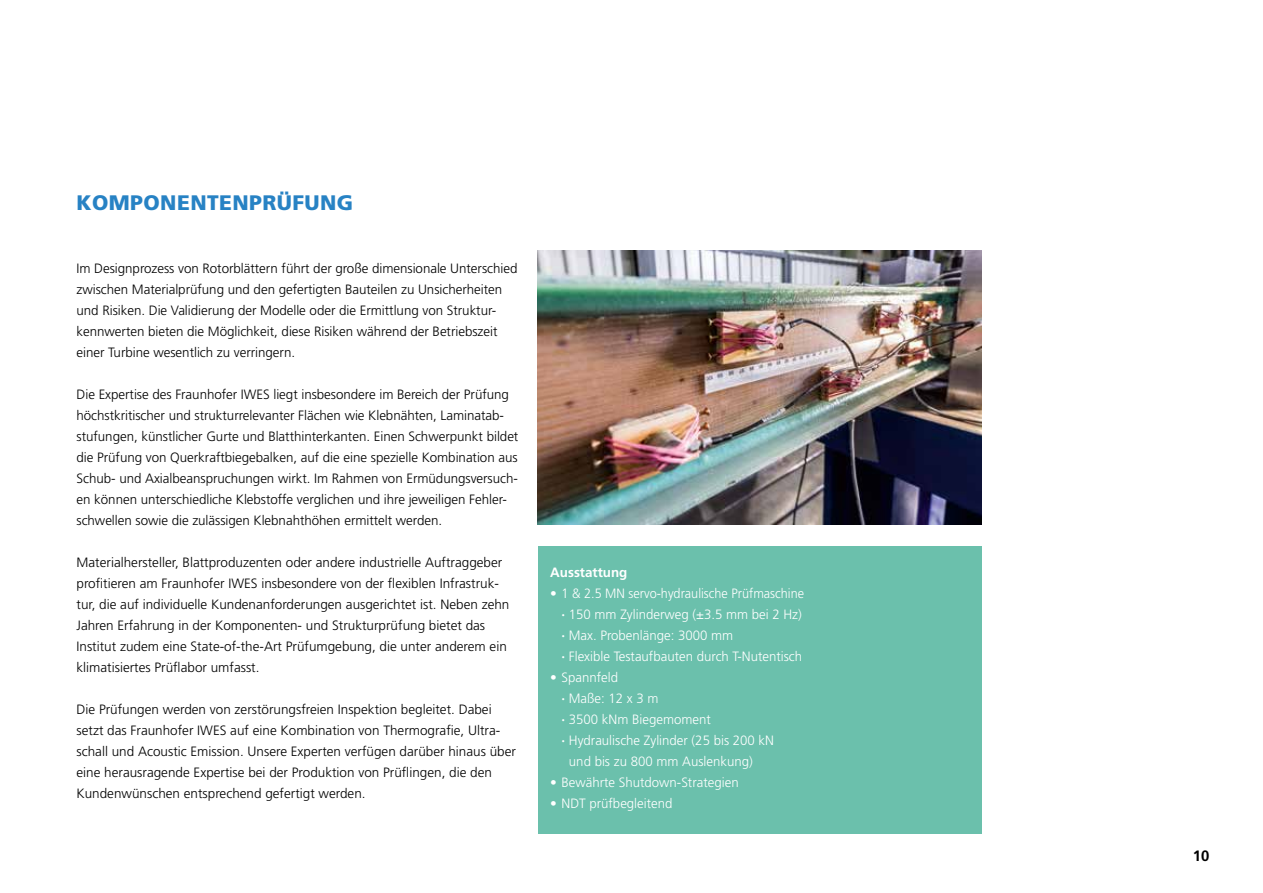
<style>
.page{position:relative;width:1263px;height:893px;background:#fff}
.page>*{position:absolute;margin:0;border:0;box-sizing:border-box;transform-origin:0 0}
.t1{font:900 21px "Frutiger";letter-spacing:.02em;color:#2782c4}
.t2{font:700 15px "Frutiger";color:#000}
.t3{font:300 13.5px/21px "Frutiger";letter-spacing:-.005em;color:#000}
.t4{font:300 13.5px "Frutiger";color:#fff}
.t5{font:300 13.5px/21px "Frutiger";color:#fff;scale:.94 1}
.t6{font:700 13.5px "Frutiger LT Com";color:#fff}
.s1{font-family:"Frutiger LT Com"}
.s2{font-weight:700}
</style>
<div class="page">
<div style="left:537px;top:546px;width:444px;height:287px;background:#6bc0ac"></div>
<img style="left:537px;top:251px;width:444px;height:273px">
<h1 class="t1" style="left:77px;top:190px;width:278px">KOMPONENTENPRÜFUNG</h1>
<p class="t3" style="left:77px;top:258px;width:442px">Im Designprozess von Rotorblättern führt der große dimensionale Unterschied zwischen Materialprüfung und den gefertigten Bauteilen zu Unsicherheiten und Risiken. Die Validierung der Modelle oder die Ermittlung von Struktur&shy;kennwerten bieten die Möglichkeit, diese Risiken während der Betriebszeit einer Turbine wesentlich zu verringern.</p>
<p class="t3" style="left:77px;top:384px;width:443px">Die Expertise des Fraunhofer IWES liegt insbesondere im Bereich der Prüfung höchstkritischer und strukturrelevanter Flächen wie Klebnähten, Laminatab&shy;stufungen, künstlicher Gurte und Blatthinterkanten. Einen Schwerpunkt bildet die Prüfung von Querkraftbiegebalken, auf die eine spezielle Kombination aus Schub- und Axialbeanspruchungen wirkt. Im Rahmen von Ermüdungsversuch&shy;en können unterschiedliche Klebstoffe verglichen und ihre jeweiligen Fehler&shy;schwellen sowie die zulässigen Klebnahthöhen ermittelt werden.</p>
<p class="t3" style="left:77px;top:552px;width:434px">Materialhersteller, Blattproduzenten oder andere industrielle Auftraggeber profitieren am Fraunhofer IWES insbesondere von der flexiblen Infrastruk&shy;tur, die auf individuelle Kundenanforderungen ausgerichtet ist. Neben zehn Jahren Erfahrung in der Komponenten- und Strukturprüfung bietet das Institut zudem eine State-of-the-Art Prüfumgebung, die unter anderem ein klimatisiertes Prüflabor umfasst.</p>
<p class="t3" style="left:77px;top:699px;width:441px">Die Prüfungen werden von zerstörungsfreien Inspektion begleitet. Dabei setzt das Fraunhofer IWES auf eine Kombination von Thermografie, Ultra&shy;schall und Acoustic Emission. Unsere Experten verfügen darüber hinaus über eine herausragende Expertise bei der Produktion von Prüflingen, die den Kundenwünschen entsprechend gefertigt werden.</p>
<p class="t6" style="left:550px;top:564px;width:79px">Ausstattung</p>
<p class="t5" style="left:561px;top:583px;width:260px;text-indent:-11px"><span class="s1">•</span> 1 &amp; 2.5 MN servo-hydraulische Prüfmaschine <span class="s2">·</span> 150 mm Zylinderweg (±3.5 mm bei 2 Hz) <span class="s2">·</span> Max. Probenlänge: 3000 mm<br><span class="s2">·</span> Flexible Testaufbauten durch T-Nutentisch</p>
<p class="t4" style="left:550px;top:670px;width:69px"><span class="s1">•</span> Spannfeld</p>
<p class="t4" style="left:561px;top:691px;width:99px"><span class="s2">·</span> Maße: 12 x 3 m</p>
<p class="t4" style="left:561px;top:712px;width:151px"><span class="s2">·</span> 3500 kNm Biegemoment</p>
<p class="t4" style="left:561px;top:733px;width:214px"><span class="s2">·</span> Hydraulische Zylinder (25 bis 200 kN</p>
<p class="t4" style="left:569px;top:754px;width:185px">und bis zu 800 mm Auslenkung)</p>
<p class="t4" style="left:550px;top:775px;width:190px"><span class="s1">•</span> Bewährte Shutdown-Strategien</p>
<p class="t4" style="left:550px;top:796px;width:124px"><span class="s1">•</span> NDT prüfbegleitend</p>
<p class="t2" style="left:1193px;top:847px;width:18px">10</p>
</div>
